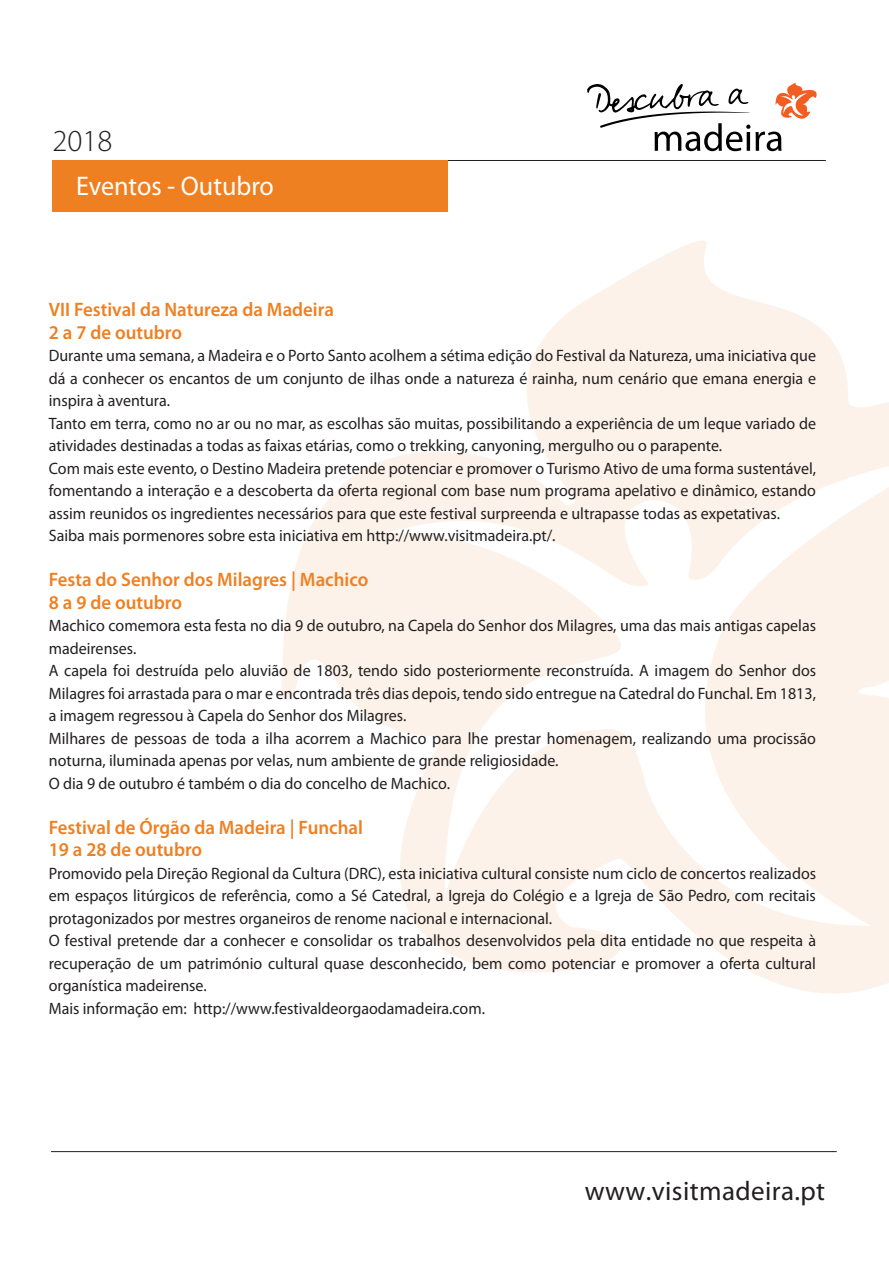
<style>
.page{position:relative;width:889px;height:1263px;background:#fff}
.page>*{position:absolute;margin:0;border:0;box-sizing:border-box;transform-origin:0 0}
.t1{font:300 30.6px "Myriad Pro";color:#231f20}
.t2{font:27px "Myriad Pro";letter-spacing:.015em;color:#231f20}
.t3{font:27px "Myriad Pro";color:#fff}
.t4{font:600 19.5px/22.5px "Myriad Pro";color:#ee8022}
.t5{font:16.5px/22.5px "Myriad Pro";color:#231f20}
</style>
<div class="page">
<svg style="left:281px;top:240px;width:607px;height:754px;fill:#fdf2e9"></svg>
<hr style="left:52px;top:160px;width:773px;height:1px;background:#231f20">
<div style="left:52px;top:160px;width:396px;height:51px;background:#ee8022"></div>
<hr style="left:51px;top:1151px;width:785px;height:1px;background:#231f20">
<svg style="left:587px;top:83px;width:230px;height:68px"></svg>
<h1 class="t1" style="left:52px;top:122px;width:61px">2018</h1>
<h2 class="t3" style="left:76px;top:170px;width:199px">Eventos - Outubro</h2>
<p class="t4" style="left:49px;top:298px;width:286px">VII Festival da Natureza da Madeira<br>2 a 7 de outubro</p>
<p class="t5" style="left:49px;top:344px;width:768px">Durante uma semana, a Madeira e o Porto Santo acolhem a sétima edição do Festival da Natureza, uma iniciativa que dá a conhecer os encantos de um conjunto de ilhas onde a natureza é rainha, num cenário que emana energia e inspira à aventura.<br>Tanto em terra, como no ar ou no mar, as escolhas são muitas, possibilitando a experiência de um leque variado de atividades destinadas a todas as faixas etárias, como o trekking, canyoning, mergulho ou o parapente.<br>Com mais este evento, o Destino Madeira pretende potenciar e promover o Turismo Ativo de uma forma sustentável, fomentando a interação e a descoberta da oferta regional com base num programa apelativo e dinâmico, estando assim reunidos os ingredientes necessários para que este festival surpreenda e ultrapasse todas as expetativas.<br>Saiba mais pormenores sobre esta iniciativa em http://www.visitmadeira.pt/.</p>
<p class="t4" style="left:49px;top:568px;width:321px">Festa do Senhor dos Milagres | Machico<br>8 a 9 de outubro</p>
<p class="t5" style="left:49px;top:614px;width:768px">Machico comemora esta festa no dia 9 de outubro, na Capela do Senhor dos Milagres, uma das mais antigas capelas madeirenses.<br>A capela foi destruída pelo aluvião de 1803, tendo sido posteriormente reconstruída. A imagem do Senhor dos Milagres foi arrastada para o mar e encontrada três dias depois, tendo sido entregue na Catedral do Funchal. Em 1813, a imagem regressou à Capela do Senhor dos Milagres.<br>Milhares de pessoas de toda a ilha acorrem a Machico para lhe prestar homenagem, realizando uma procissão noturna, iluminada apenas por velas, num ambiente de grande religiosidade.<br>O dia 9 de outubro é também o dia do concelho de Machico.</p>
<p class="t4" style="left:49px;top:815px;width:315px">Festival de Órgão da Madeira | Funchal<br>19 a 28 de outubro</p>
<p class="t5" style="left:49px;top:862px;width:768px">Promovido pela Direção Regional da Cultura (DRC), esta iniciativa cultural consiste num ciclo de concertos realizados em espaços litúrgicos de referência, como a Sé Catedral, a Igreja do Colégio e a Igreja de São Pedro, com recitais protagonizados por mestres organeiros de renome nacional e internacional.<br>O festival pretende dar a conhecer e consolidar os trabalhos desenvolvidos pela dita entidade no que respeita à recuperação de um património cultural quase desconhecido, bem como potenciar e promover a oferta cultural organística madeirense.<br>Mais informação em: http://www.festivaldeorgaodamadeira.com.</p>
<h2 class="t2" style="left:584px;top:1174px;width:242px">www.visitmadeira.pt</h2>
</div>
